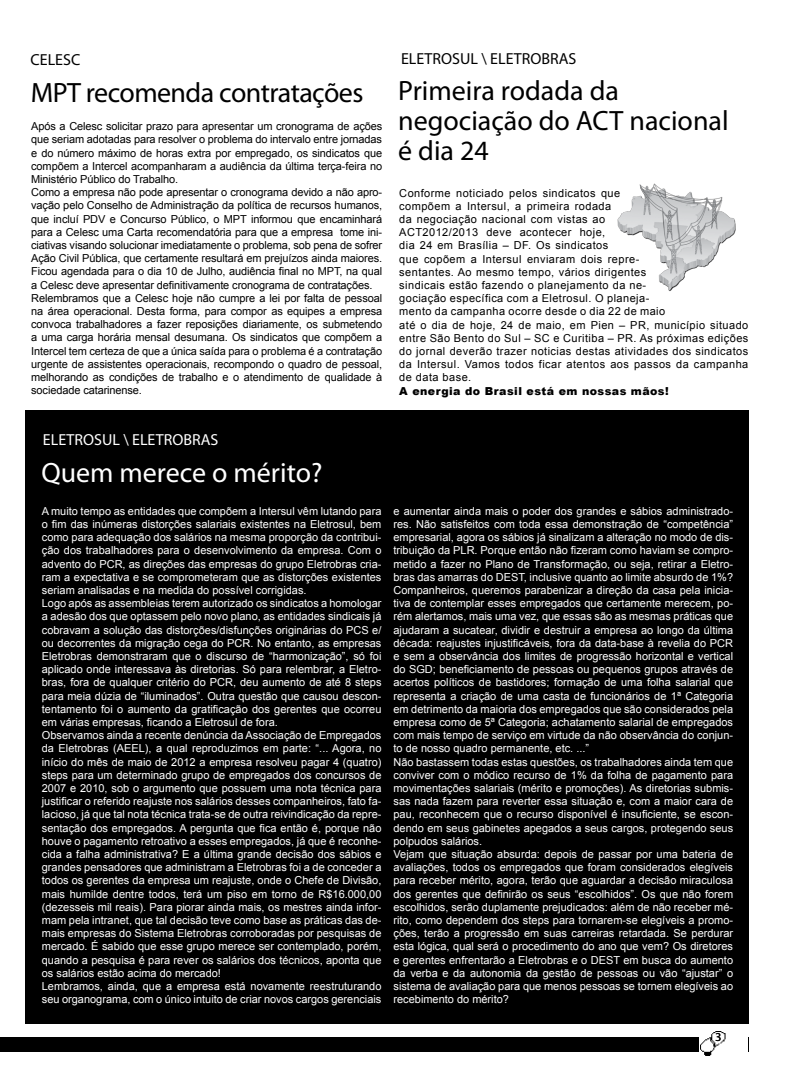
<style>
.page{position:relative;width:791px;height:1080px;background:#fff}
.page>*{position:absolute;margin:0;border:0;box-sizing:border-box;transform-origin:0 0}
.t1{font:28px/30px "Myriad Pro";color:#000}
.t2{font:28px "Myriad Pro";letter-spacing:-.02em;color:#000}
.t3{font:28px "Myriad Pro";color:#fff}
.t4{font:16px "Myriad Pro";color:#000}
.t5{font:16px "Myriad Pro";color:#fff}
.t6{font:12px "Myriad Pro";color:#000}
.t7{font:11px/13.2px "Arial";color:#fff}
.t8{font:11px/13.2px "Arial";letter-spacing:-.01em;color:#000}
.t9{font:11px/13.2px "Arial";letter-spacing:.04em;color:#000}
.t10{font:900 11px "Arial";letter-spacing:.04em;color:#000}
</style>
<div class="page">
<div style="left:0;top:1038px;width:748px;height:14px;background:#000"></div>
<img style="left:699px;top:1032px;width:48px;height:24px">
<div style="left:25px;top:410px;width:723px;height:613px;background:#000"></div>
<img style="left:617px;top:183px;width:119px;height:108px">
<h2 class="t4" style="left:31px;top:50px;width:51px">CELESC</h2>
<h1 class="t2" style="left:31px;top:75px;width:334px">MPT recomenda contratações</h1>
<p class="t8" style="left:31px;top:120px;width:352px">Após a Celesc solicitar prazo para apresentar um cronograma de ações que seriam adotadas para resolver o problema do intervalo entre jornadas e do número máximo de horas extra por empregado, os sindicatos que compõem a Intercel acompanharam a audiência da última terça-feira no Ministério Público do Trabalho.<br>Como a empresa não pode apresentar o cronograma devido a não apro&shy;vação pelo Conselho de Administração da política de recursos humanos, que incluí PDV e Concurso Público, o MPT informou que encaminhará para a Celesc uma Carta recomendatória para que a empresa tome ini&shy;ciativas visando solucionar imediatamente o problema, sob pena de sofrer Ação Civil Pública, que certamente resultará em prejuízos ainda maiores.<br>Ficou agendada para o dia 10 de Julho, audiência final no MPT, na qual a Celesc deve apresentar definitivamente cronograma de contratações.<br>Relembramos que a Celesc hoje não cumpre a lei por falta de pessoal na área operacional. Desta forma, para compor as equipes a empresa convoca trabalhadores a fazer reposições diariamente, os submetendo a uma carga horária mensal desumana. Os sindicatos que compõem a Intercel tem certeza de que a única saída para o problema é a contratação urgente de assistentes operacionais, recompondo o quadro de pessoal, melhorando as condições de trabalho e o atendimento de qualidade à sociedade catarinense.</p>
<h2 class="t5" style="left:43px;top:430px;width:177px">ELETROSUL \ ELETROBRAS</h2>
<h1 class="t3" style="left:41px;top:455px;width:283px">Quem merece o mérito?</h1>
<h2 class="t4" style="left:401px;top:48px;width:177px">ELETROSUL \ ELETROBRAS</h2>
<h1 class="t1" style="left:398px;top:75px;width:332px">Primeira rodada da negociação do ACT nacional é dia 24</h1>
<p class="t9" style="left:399px;top:186px;width:351px">Conforme noticiado pelos sindicatos que<br>compõem a Intersul, a primeira rodada<br>da negociação nacional com vistas ao<br>ACT2012/2013 deve acontecer hoje,<br>dia 24 em Brasília – DF. Os sindicatos<br>que copõem a Intersul enviaram dois repre-<br>sentantes. Ao mesmo tempo, vários dirigentes<br>sindicais estão fazendo o planejamento da ne-<br>gociação específica com a Eletrosul. O planeja-<br>mento da campanha ocorre desde o dia 22 de maio<br>até o dia de hoje, 24 de maio, em Pien – PR, município situado entre São Bento do Sul – SC e Curitiba – PR. As próximas edições do jornal deverão trazer noticias destas atividades dos sindicatos da Intersul. Vamos todos ficar atentos aos passos da campanha de data base.</p>
<p class="t10" style="left:399px;top:383px;width:271px">A energia do Brasil está em nossas mãos!</p>
<p class="t7" style="left:42px;top:504px;width:341px">A muito tempo as entidades que compõem a Intersul vêm lutando para o fim das inúmeras distorções salariais existentes na Eletrosul, bem como para adequação dos salários na mesma proporção da contribui&shy;ção dos trabalhadores para o desenvolvimento da empresa. Com o advento do PCR, as direções das empresas do grupo Eletrobras cria&shy;ram a expectativa e se comprometeram que as distorções existentes seriam analisadas e na medida do possível corrigidas.<br>Logo após as assembleias terem autorizado os sindicatos a homologar a adesão dos que optassem pelo novo plano, as entidades sindicais já cobravam a solução das distorções/disfunções originárias do PCS e/ ou decorrentes da migração cega do PCR. No entanto, as empresas Eletrobras demonstraram que o discurso de “harmonização”, só foi aplicado onde interessava às diretorias. Só para relembrar, a Eletro&shy;bras, fora de qualquer critério do PCR, deu aumento de até 8 steps para meia dúzia de “iluminados”. Outra questão que causou descon&shy;tentamento foi o aumento da gratificação dos gerentes que ocorreu em várias empresas, ficando a Eletrosul de fora.<br>Observamos ainda a recente denúncia da Associação de Empregados da Eletrobras (AEEL), a qual reproduzimos em parte: “... Agora, no início do mês de maio de 2012 a empresa resolveu pagar 4 (quatro) steps para um determinado grupo de empregados dos concursos de 2007 e 2010, sob o argumento que possuem uma nota técnica para justificar o referido reajuste nos salários desses companheiros, fato fa&shy;lacioso, já que tal nota técnica trata-se de outra reivindicação da repre&shy;sentação dos empregados. A pergunta que fica então é, porque não houve o pagamento retroativo a esses empregados, já que é reconhe&shy;cida a falha administrativa? E a última grande decisão dos sábios e grandes pensadores que administram a Eletrobras foi a de conceder a todos os gerentes da empresa um reajuste, onde o Chefe de Divisão, mais humilde dentre todos, terá um piso em torno de R$16.000,00 (dezesseis mil reais). Para piorar ainda mais, os mestres ainda infor&shy;mam pela intranet, que tal decisão teve como base as práticas das de&shy;mais empresas do Sistema Eletrobras corroboradas por pesquisas de mercado. É sabido que esse grupo merece ser contemplado, porém, quando a pesquisa é para rever os salários dos técnicos, aponta que os salários estão acima do mercado!<br>Lembramos, ainda, que a empresa está novamente reestruturando seu organograma, com o único intuito de criar novos cargos gerenciais</p>
<p class="t7" style="left:393px;top:504px;width:341px">e aumentar ainda mais o poder dos grandes e sábios administrado&shy;res. Não satisfeitos com toda essa demonstração de “competência” empresarial, agora os sábios já sinalizam a alteração no modo de dis&shy;tribuição da PLR. Porque então não fizeram como haviam se compro&shy;metido a fazer no Plano de Transformação, ou seja, retirar a Eletro&shy;bras das amarras do DEST, inclusive quanto ao limite absurdo de 1%?<br>Companheiros, queremos parabenizar a direção da casa pela inicia&shy;tiva de contemplar esses empregados que certamente merecem, po&shy;rém alertamos, mais uma vez, que essas são as mesmas práticas que ajudaram a sucatear, dividir e destruir a empresa ao longo da última década: reajustes injustificáveis, fora da data-base à revelia do PCR e sem a observância dos limites de progressão horizontal e vertical do SGD; beneficiamento de pessoas ou pequenos grupos através de acertos políticos de bastidores; formação de uma folha salarial que representa a criação de uma casta de funcionários de 1ª Categoria em detrimento da maioria dos empregados que são considerados pela empresa como de 5ª Categoria; achatamento salarial de empregados com mais tempo de serviço em virtude da não observância do conjun&shy;to de nosso quadro permanente, etc. ...”<br>Não bastassem todas estas questões, os trabalhadores ainda tem que conviver com o módico recurso de 1% da folha de pagamento para movimentações salariais (mérito e promoções). As diretorias submis&shy;sas nada fazem para reverter essa situação e, com a maior cara de pau, reconhecem que o recurso disponível é insuficiente, se escon&shy;dendo em seus gabinetes apegados a seus cargos, protegendo seus polpudos salários.<br>Vejam que situação absurda: depois de passar por uma bateria de avaliações, todos os empregados que foram considerados elegíveis para receber mérito, agora, terão que aguardar a decisão miraculosa dos gerentes que definirão os seus “escolhidos”. Os que não forem escolhidos, serão duplamente prejudicados: além de não receber mé&shy;rito, como dependem dos steps para tornarem-se elegíveis a promo&shy;ções, terão a progressão em suas carreiras retardada. Se perdurar esta lógica, qual será o procedimento do ano que vem? Os diretores e gerentes enfrentarão a Eletrobras e o DEST em busca do aumento da verba e da autonomia da gestão de pessoas ou vão “ajustar” o sistema de avaliação para que menos pessoas se tornem elegíveis ao recebimento do mérito?</p>
<p class="t6" style="left:715px;top:1030px;width:8px">3</p>
</div>
